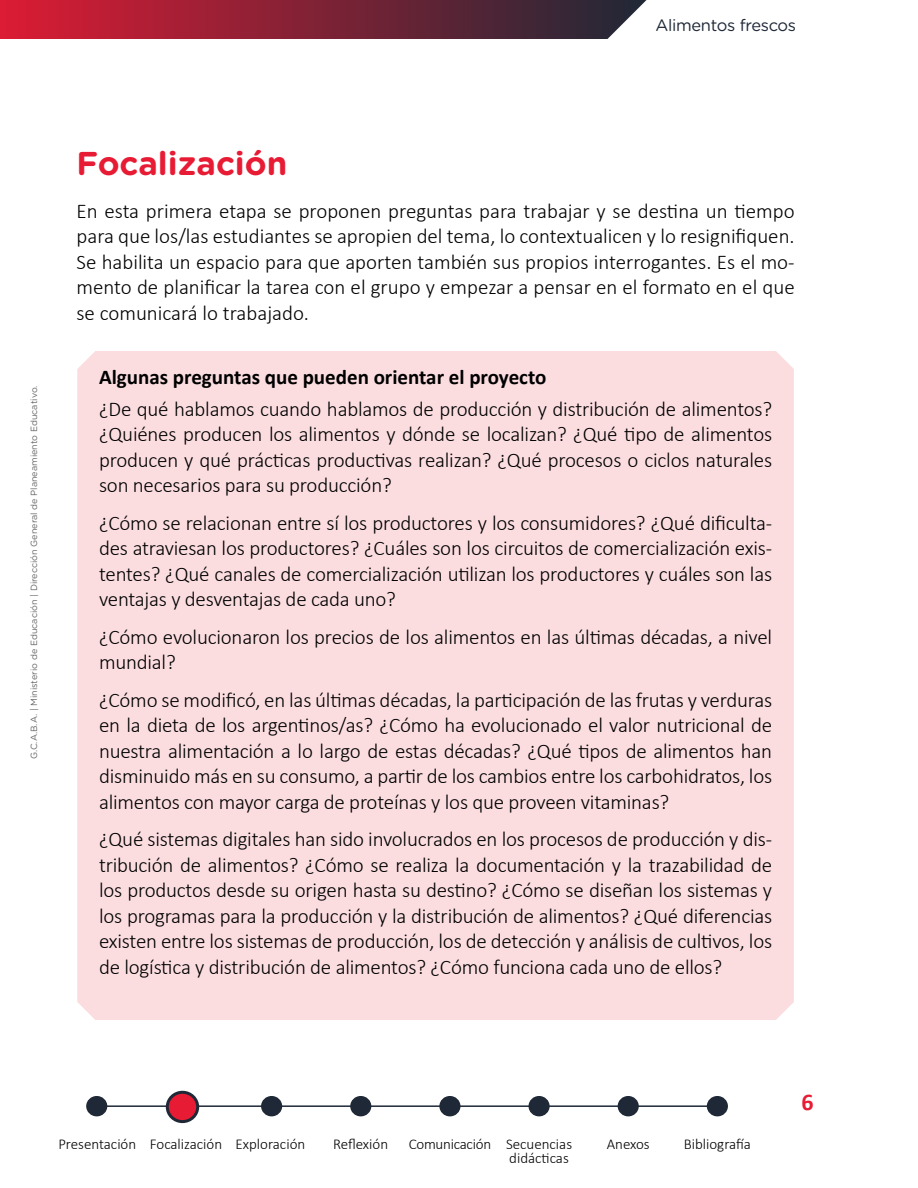
<style>
.page{position:relative;width:918px;height:1188px;background:#fff}
.page>*{position:absolute;margin:0;border:0;box-sizing:border-box;transform-origin:0 0}
.t1{font:700 33px "Gotham Rounded";color:#e81b34}
.t2{font:700 24px "Calibri";color:#e81b34}
.t3{font:300 21px/25.5px "Calibri";letter-spacing:-.01em;color:#000;text-align:justify}
.t4{font:700 21px "Calibri";color:#000}
.t5{font:16.5px "Gotham Rounded";letter-spacing:-.02em;color:#1e2836}
.t6{font:300 15px/14.4px "Calibri";color:#000;text-align:right}
.t7{font:9px "Gotham Rounded";color:#666}
</style>
<div class="page">
<div style="left:77px;top:351px;width:717px;height:669px;background:#fbdde0"></div>
<svg style="left:0;top:0;width:646px;height:39px;background:#832639"></svg>
<div style="left:632px;top:26px;width:241px;height:26px;background:#fff;border-radius:10px"></div>
<hr style="left:97px;top:1105px;width:625px;height:2px;background:#1e2836">
<div style="left:167px;top:1092px;width:31px;height:30px;background:#e81b34;border-radius:50%"></div>
<div style="left:166px;top:1091px;width:33px;height:32px;border:3px solid #1e2836;border-radius:50%"></div>
<div style="left:262px;top:1097px;width:19px;height:19px;background:#1e2836;border-radius:50%"></div>
<div style="left:261px;top:1096px;width:21px;height:20px;border:2px solid #1e2836;border-radius:50%"></div>
<div style="left:351px;top:1097px;width:20px;height:19px;background:#1e2836;border-radius:50%"></div>
<div style="left:350px;top:1096px;width:21px;height:20px;border:2px solid #1e2836;border-radius:50%"></div>
<div style="left:440px;top:1097px;width:20px;height:19px;background:#1e2836;border-radius:50%"></div>
<div style="left:439px;top:1096px;width:21px;height:20px;border:2px solid #1e2836;border-radius:50%"></div>
<div style="left:529px;top:1097px;width:20px;height:19px;background:#1e2836;border-radius:50%"></div>
<div style="left:529px;top:1096px;width:21px;height:20px;border:2px solid #1e2836;border-radius:50%"></div>
<div style="left:708px;top:1097px;width:19px;height:19px;background:#1e2836;border-radius:50%"></div>
<div style="left:707px;top:1096px;width:21px;height:20px;border:2px solid #1e2836;border-radius:50%"></div>
<div style="left:618px;top:1097px;width:20px;height:19px;background:#1e2836;border-radius:50%"></div>
<div style="left:618px;top:1096px;width:21px;height:20px;border:2px solid #1e2836;border-radius:50%"></div>
<div style="left:87px;top:1097px;width:20px;height:19px;background:#1e2836;border-radius:50%"></div>
<div style="left:86px;top:1096px;width:21px;height:20px;border:2px solid #1e2836;border-radius:50%"></div>
<p class="t5" style="left:656px;top:14px;width:142px">Alimentos frescos</p>
<p class="t7" style="left:28px;top:759px;width:375px;rotate:-90deg">G.C.A.B.A. | Ministerio de Educación | Dirección General de Planeamiento Educativo.</p>
<h1 class="t1" style="left:77px;top:139px;width:212px">Focalización</h1>
<p class="t3" style="left:77px;top:198px;width:720px">En esta primera etapa se proponen preguntas para trabajar y se destina un tiempo para que los/las estudiantes se apropien del tema, lo contextualicen y lo resignifiquen.<br>Se habilita un espacio para que aporten también sus propios interrogantes. Es el mo&shy;mento de planificar la tarea con el grupo y empezar a pensar en el formato en el que se comunicará lo trabajado.</p>
<p class="t4" style="left:99px;top:363px;width:449px">Algunas preguntas que pueden orientar el proyecto</p>
<p class="t3" style="left:99px;top:396px;width:675px">¿De qué hablamos cuando hablamos de producción y distribución de alimentos? ¿Quiénes producen los alimentos y dónde se localizan? ¿Qué tipo de alimentos producen y qué prácticas productivas realizan? ¿Qué procesos o ciclos naturales son necesarios para su producción?</p>
<p class="t3" style="left:99px;top:510px;width:675px">¿Cómo se relacionan entre sí los productores y los consumidores? ¿Qué dificulta&shy;des atraviesan los productores? ¿Cuáles son los circuitos de comercialización exis&shy;tentes? ¿Qué canales de comercialización utilizan los productores y cuáles son las ventajas y desventajas de cada uno?</p>
<p class="t3" style="left:99px;top:624px;width:675px">¿Cómo evolucionaron los precios de los alimentos en las últimas décadas, a nivel mundial?</p>
<p class="t3" style="left:99px;top:687px;width:675px">¿Cómo se modificó, en las últimas décadas, la participación de las frutas y verduras en la dieta de los argentinos/as? ¿Cómo ha evolucionado el valor nutricional de nuestra alimentación a lo largo de estas décadas? ¿Qué tipos de alimentos han disminuido más en su consumo, a partir de los cambios entre los carbohidratos, los alimentos con mayor carga de proteínas y los que proveen vitaminas?</p>
<p class="t3" style="left:99px;top:827px;width:675px">¿Qué sistemas digitales han sido involucrados en los procesos de producción y dis&shy;tribución de alimentos? ¿Cómo se realiza la documentación y la trazabilidad de los productos desde su origen hasta su destino? ¿Cómo se diseñan los sistemas y los programas para la producción y la distribución de alimentos? ¿Qué diferencias existen entre los sistemas de producción, los de detección y análisis de cultivos, los de logística y distribución de alimentos? ¿Cómo funciona cada uno de ellos?</p>
<p class="t6" style="left:58px;top:1136px;width:248px">Presentación Focalización Exploración</p>
<p class="t6" style="left:333px;top:1136px;width:57px">Reflexión</p>
<p class="t6" style="left:409px;top:1136px;width:165px">Comunicación Secuencias didácticas</p>
<p class="t6" style="left:607px;top:1136px;width:44px">Anexos</p>
<p class="t6" style="left:684px;top:1136px;width:69px">Bibliografía</p>
<p class="t2" style="left:802px;top:1085px;width:14px">6</p>
</div>
